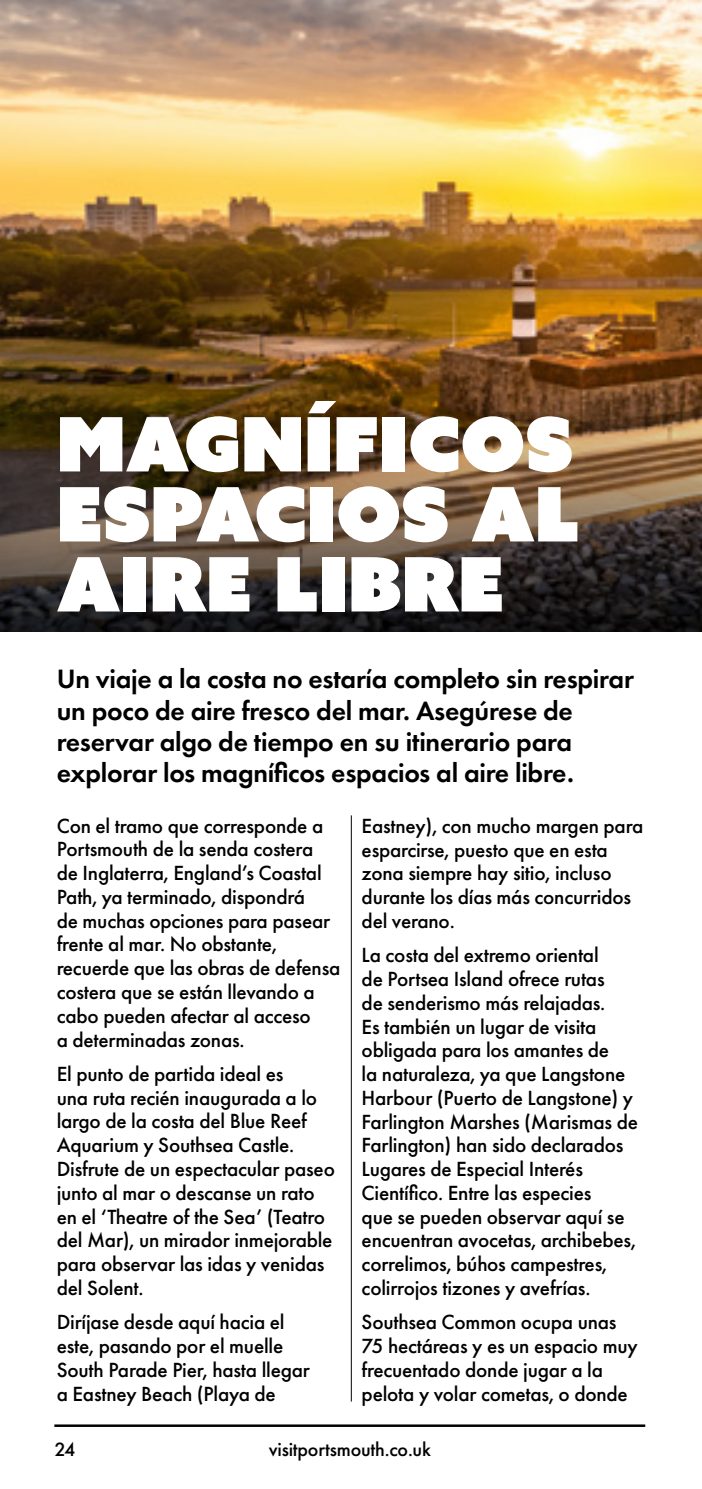
<style>
.page{position:relative;width:702px;height:1489px;background:#fff}
.page>*{position:absolute;margin:0;border:0;box-sizing:border-box;transform-origin:0 0}
.t1{font:75px/70px "Azo Sans Uber";color:#fff;text-align:justify}
.t2{font:600 27.5px/31.2px "Futura PT";letter-spacing:-.01em;color:#000}
.t3{font:500 21.25px/23.8px "Futura PT";letter-spacing:-.01em;color:#000}
.t4{font:500 20px "Futura PT";letter-spacing:-.01em;color:#000}
</style>
<div class="page">
<img style="left:0;top:0;width:702px;height:412px">
<svg style="left:0;top:412px;width:702px;height:220px;background:#4e3e2d"></svg>
<hr style="left:351px;top:815px;width:1px;height:586px;background:#000">
<hr style="left:54px;top:1424px;width:591px;height:2px;background:#000">
<h2 class="t1" style="left:57px;top:408px;width:524px">MAGNÍFICOS ESPACIOS AL AIRE LIBRE</h2>
<p class="t2" style="left:57px;top:663px;width:578px">Un viaje a la costa no estaría completo sin respirar un poco de aire fresco del mar. Asegúrese de reservar algo de tiempo en su itinerario para explorar los magníficos espacios al aire libre.</p>
<p class="t3" style="left:57px;top:813px;width:285px">Con el tramo que corresponde a<br>Portsmouth de la senda costera<br>de Inglaterra, England’s Coastal<br>Path, ya terminado, dispondrá<br>de muchas opciones para pasear frente al mar. No obstante, recuerde que las obras de defensa costera que se están llevando a cabo pueden afectar al acceso<br>a determinadas zonas.</p>
<p class="t3" style="left:57px;top:1061px;width:280px">El punto de partida ideal es<br>una ruta recién inaugurada a lo largo de la costa del Blue Reef<br>Aquarium y Southsea Castle.<br>Disfrute de un espectacular paseo junto al mar o descanse un rato en el ‘Theatre of the Sea’ (Teatro del Mar), un mirador inmejorable para observar las idas y venidas del Solent.</p>
<p class="t3" style="left:57px;top:1310px;width:255px">Diríjase desde aquí hacia el este, pasando por el muelle<br>South Parade Pier, hasta llegar a Eastney Beach (Playa de</p>
<p class="t3" style="left:361px;top:813px;width:283px">Eastney), con mucho margen para esparcirse, puesto que en esta zona siempre hay sitio, incluso durante los días más concurridos del verano.</p>
<p class="t3" style="left:361px;top:943px;width:278px">La costa del extremo oriental<br>de Portsea Island ofrece rutas<br>de senderismo más relajadas.<br>Es también un lugar de visita obligada para los amantes de<br>la naturaleza, ya que Langstone<br>Harbour (Puerto de Langstone) y<br>Farlington Marshes (Marismas de<br>Farlington) han sido declarados<br>Lugares de Especial Interés<br>Científico. Entre las especies<br>que se pueden observar aquí se encuentran avocetas, archibebes, correlimos, búhos campestres, colirrojos tizones y avefrías.</p>
<p class="t3" style="left:361px;top:1310px;width:277px">Southsea Common ocupa unas<br>75 hectáreas y es un espacio muy frecuentado donde jugar a la pelota y volar cometas, o donde</p>
<p class="t4" style="left:54px;top:1437px;width:23px">24</p>
<p class="t4" style="left:269px;top:1437px;width:164px">visitportsmouth.co.uk</p>
</div>
